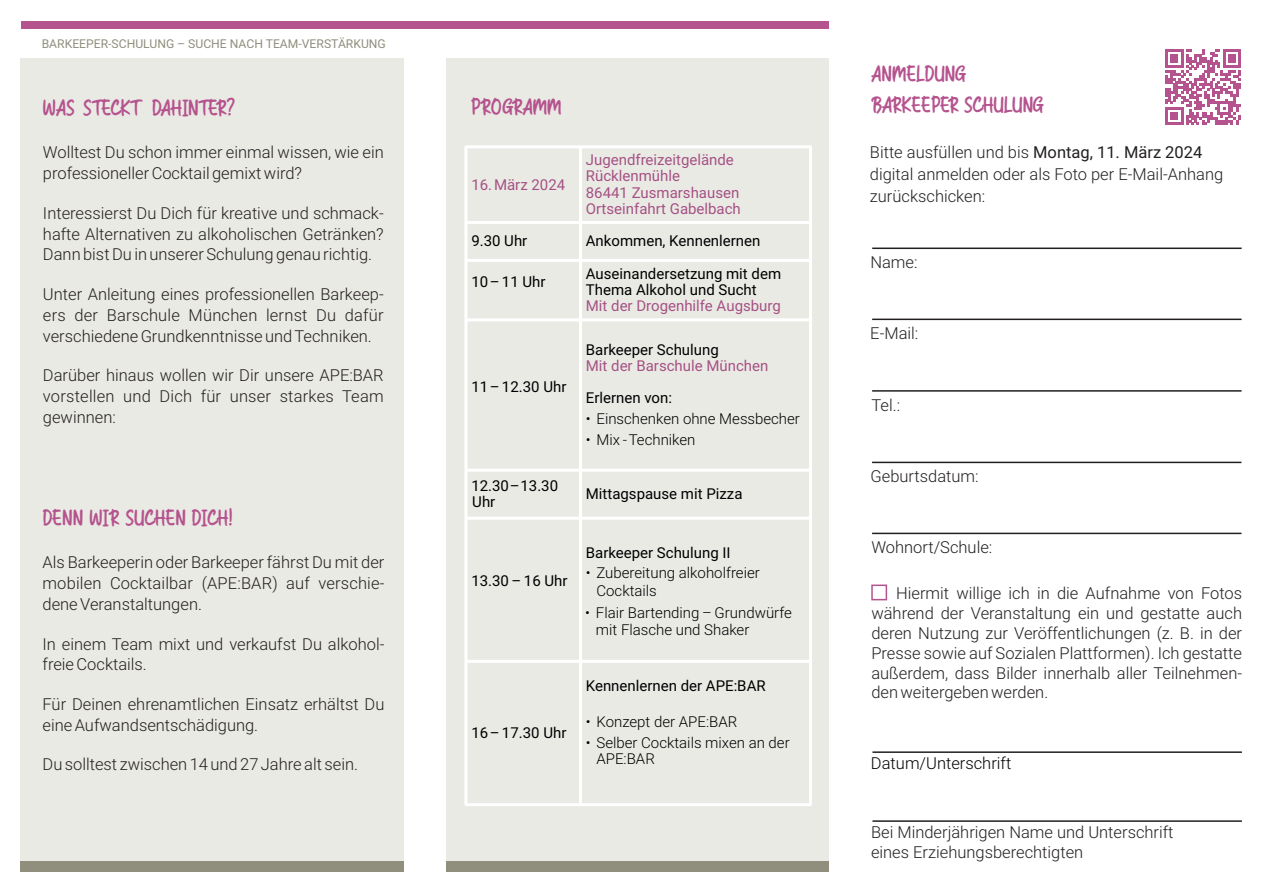
<style>
.page{position:relative;width:1263px;height:893px;background:#fff}
.page>*{position:absolute;margin:0;border:0;box-sizing:border-box;transform-origin:0 0}
.t1{font:21px/30.6px "Bray Notes";color:#b5538e}
.t2{font:300 16.5px/20.9px "Roboto";color:#231f20}
.t3{font:300 16.5px "Roboto";color:#000002}
.t4{font:15px/16.2px "Roboto";color:#000002}
.t5{font:300 15px/16.2px "Roboto";color:#000002}
.t6{font:15px/16.2px "Roboto";color:#a55185}
.t7{font:12.15px "Roboto";color:#908e7c}
.s1{font-weight:400}
</style>
<div class="page">
<div style="left:21px;top:59px;width:383px;height:813px;background:#eaeae4"></div>
<div style="left:21px;top:21px;width:808px;height:7px;background:#b5538e"></div>
<div style="left:21px;top:861px;width:383px;height:11px;background:#908e7c"></div>
<div style="left:447px;top:59px;width:382px;height:813px;background:#eaeae4"></div>
<div style="left:447px;top:862px;width:382px;height:10px;background:#908e7c"></div>
<div style="left:871px;top:584px;width:16px;height:16px;border:2px solid #b5538e"></div>
<hr style="left:579px;top:146px;width:3px;height:659px;background:#fff">
<hr style="left:465px;top:221px;width:346px;height:3px;background:#fff">
<hr style="left:465px;top:259px;width:346px;height:3px;background:#fff">
<hr style="left:465px;top:318px;width:346px;height:3px;background:#fff">
<hr style="left:465px;top:469px;width:346px;height:3px;background:#fff">
<hr style="left:465px;top:517px;width:346px;height:3px;background:#fff">
<hr style="left:465px;top:660px;width:346px;height:3px;background:#fff">
<hr style="left:464px;top:146px;width:3px;height:659px;background:#fff">
<hr style="left:809px;top:146px;width:3px;height:659px;background:#fff">
<hr style="left:465px;top:145px;width:346px;height:3px;background:#fff">
<hr style="left:465px;top:803px;width:346px;height:3px;background:#fff">
<hr style="left:872px;top:248px;width:369px;height:1px;background:#231f20">
<hr style="left:872px;top:319px;width:369px;height:1px;background:#231f20">
<hr style="left:872px;top:390px;width:369px;height:2px;background:#231f20">
<hr style="left:872px;top:462px;width:369px;height:1px;background:#231f20">
<hr style="left:872px;top:533px;width:369px;height:1px;background:#231f20">
<hr style="left:872px;top:751px;width:370px;height:2px;background:#231f20">
<hr style="left:872px;top:820px;width:370px;height:2px;background:#231f20">
<svg style="left:1165px;top:49px;width:76px;height:76px"></svg>
<p class="t7" style="left:42px;top:39px;width:346px">BARKEEPER-SCHULUNG – SUCHE NACH TEAM-VERSTÄRKUNG</p>
<p class="t1" style="left:43px;top:94px;width:194px">WAS STECKT DAHINTER?</p>
<p class="t2" style="left:43px;top:144px;width:342px">Wolltest Du schon immer einmal wissen, wie ein professioneller Cocktail gemixt wird?</p>
<p class="t2" style="left:43px;top:204px;width:342px;text-align:justify">Interessierst Du Dich für kreative und schmack&shy;hafte Alternativen zu alkoholischen Getränken?<br>Dann bist Du in unserer Schulung genau richtig.</p>
<p class="t2" style="left:43px;top:285px;width:342px;text-align:justify">Unter Anleitung eines professionellen Barkeep&shy;ers der Barschule München lernst Du dafür verschiedene Grundkenntnisse und Techniken.</p>
<p class="t2" style="left:43px;top:367px;width:342px;text-align:justify">Darüber hinaus wollen wir Dir unsere APE:BAR vorstellen und Dich für unser starkes Team gewinnen:</p>
<p class="t1" style="left:43px;top:504px;width:192px">DENN WIR SUCHEN DICH!</p>
<p class="t2" style="left:43px;top:554px;width:343px;text-align:justify">Als Barkeeperin oder Barkeeper fährst Du mit der mobilen Cocktailbar (APE:BAR) auf verschie&shy;dene Veranstaltungen.</p>
<p class="t2" style="left:43px;top:635px;width:343px">In einem Team mixt und verkaufst Du alkohol&shy;freie Cocktails.</p>
<p class="t2" style="left:43px;top:695px;width:343px">Für Deinen ehrenamtlichen Einsatz erhältst Du eine Aufwandsentschädigung.</p>
<p class="t2" style="left:43px;top:756px;width:317px">Du solltest zwischen 14 und 27 Jahre alt sein.</p>
<p class="t1" style="left:471px;top:93px;width:92px">PROGRAMM</p>
<p class="t6" style="left:471px;top:178px;width:95px">16.März 2024</p>
<p class="t6" style="left:586px;top:153px;width:157px">Jugendfreizeitgelände<br>Rücklenmühle<br>86441 Zusmarshausen<br>Ortseinfahrt Gabelbach</p>
<p class="t4" style="left:471px;top:234px;width:58px">9.30 Uhr</p>
<p class="t4" style="left:586px;top:234px;width:176px">Ankommen, Kennenlernen</p>
<p class="t4" style="left:471px;top:275px;width:76px">10 – 11 Uhr</p>
<p class="t4" style="left:586px;top:267px;width:197px">Auseinandersetzung mit dem<br>Thema Alkohol und Sucht</p>
<p class="t6" style="left:586px;top:299px;width:196px">Mit der Drogenhilfe Augsburg</p>
<p class="t4" style="left:471px;top:380px;width:97px">11 – 12.30 Uhr</p>
<p class="t4" style="left:586px;top:343px;width:134px">Barkeeper Schulung</p>
<p class="t6" style="left:586px;top:359px;width:184px">Mit der Barschule München</p>
<p class="t4" style="left:586px;top:391px;width:88px">Erlernen von:</p>
<p class="t5" style="left:586px;top:412px;width:216px">• Einschenken ohne Messbecher</p>
<p class="t5" style="left:586px;top:433px;width:111px">• Mix -Techniken</p>
<p class="t4" style="left:471px;top:479px;width:88px;line-height:15.6px">12.30–13.30<br>Uhr</p>
<p class="t4" style="left:586px;top:487px;width:158px">Mittagspause mit Pizza</p>
<p class="t4" style="left:471px;top:575px;width:98px">13.30 – 16 Uhr</p>
<p class="t4" style="left:471px;top:726px;width:97px">16– 17.30 Uhr</p>
<p class="t4" style="left:586px;top:546px;width:146px">Barkeeper Schulung II</p>
<p class="t5" style="left:596px;top:566px;width:165px;line-height:18px;text-indent:-11px">• Zubereitung alkoholfreier<br>Cocktails</p>
<p class="t5" style="left:596px;top:606px;width:198px;text-indent:-11px">• Flair Bartending – Grundwürfe mit Flasche und Shaker</p>
<p class="t4" style="left:586px;top:679px;width:181px">Kennenlernen der APE:BAR</p>
<p class="t5" style="left:586px;top:716px;width:153px">• Konzept der APE:BAR</p>
<p class="t5" style="left:596px;top:736px;width:195px;text-indent:-11px">• Selber Cocktails mixen an der<br>APE:BAR</p>
<p class="t1" style="left:871px;top:60px;width:174px">ANMELDUNG<br>BARKEEPER SCHULUNG</p>
<p class="t2" style="left:870px;top:143px;width:355px;line-height:21.8px">Bitte ausfüllen und bis <span class="s1">Montag, 11. März 2024 </span>digital anmelden oder als Foto per E-Mail-Anhang zurückschicken:</p>
<p class="t2" style="left:870px;top:254px;width:49px">Name:</p>
<p class="t2" style="left:870px;top:324px;width:50px">E-Mail:</p>
<p class="t2" style="left:871px;top:396px;width:30px">Tel.:</p>
<p class="t2" style="left:871px;top:467px;width:110px">Geburtsdatum:</p>
<p class="t2" style="left:871px;top:538px;width:123px">Wohnort/Schule:</p>
<p class="t2" style="left:871px;top:585px;width:372px;line-height:19.8px;text-align:justify;text-indent:25px">Hiermit willige ich in die Aufnahme von Fotos während der Veranstaltung ein und gestatte auch deren Nutzung zur Veröffentlichungen (z. B. in der Presse sowie auf Sozialen Plattformen). Ich gestatte außerdem, dass Bilder innerhalb aller Teilnehmen&shy;den weitergeben werden.</p>
<p class="t3" style="left:871px;top:757px;width:142px">Datum/Unterschrift</p>
<p class="t2" style="left:871px;top:824px;width:304px;line-height:19.8px">Bei Minderjährigen Name und Unterschrift eines Erziehungsberechtigten</p>
</div>
